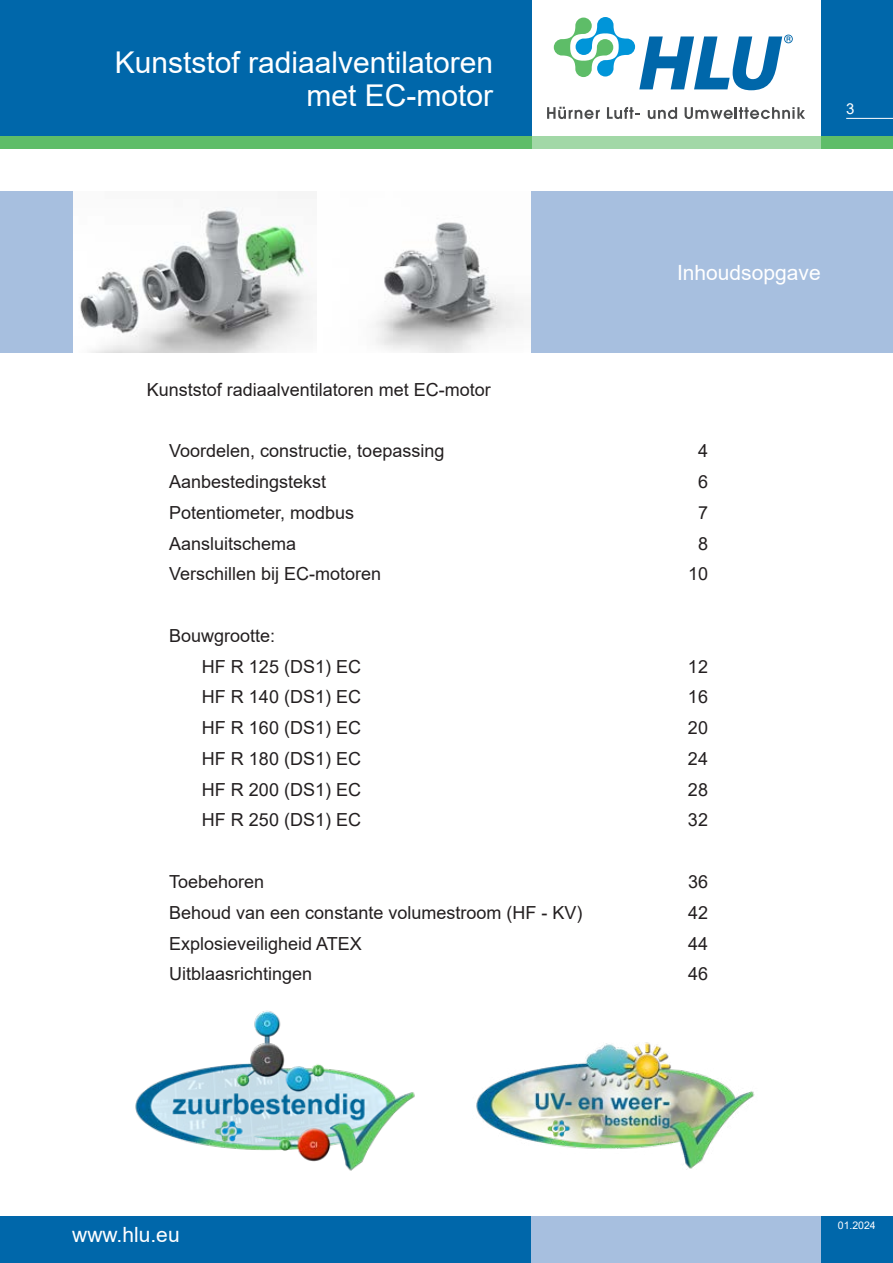
<style>
.page{position:relative;width:893px;height:1263px;background:#fff}
.page>*{position:absolute;margin:0;border:0;box-sizing:border-box;transform-origin:0 0}
.t1{font:30px/33px "Arial";color:#fff;text-align:right}
.t2{font:21px "Arial";color:#fff}
.Inhalt1{font:18px "Arial";color:#231f20}
.t3{font:15px "Arial";color:#fff}
.t4{font:10.5px "Arial";color:#fff}
</style>
<div class="page">
<div style="left:821px;top:0;width:72px;height:136px;background:#0067aa"></div>
<div style="left:0;top:0;width:531px;height:136px;background:#0067aa"></div>
<hr style="left:846px;top:118px;width:47px;height:1px;background:#fff">
<div style="left:821px;top:1216px;width:72px;height:47px;background:#0067aa"></div>
<div style="left:0;top:1216px;width:531px;height:47px;background:#0067aa"></div>
<div style="left:0;top:136px;width:531px;height:13px;background:#5ebd68"></div>
<div style="left:531px;top:136px;width:290px;height:13px;background:#a2d8a7"></div>
<div style="left:821px;top:136px;width:72px;height:13px;background:#5ebd68"></div>
<div style="left:531px;top:1216px;width:290px;height:47px;background:#a7bfdf"></div>
<img style="left:72px;top:191px;width:459px;height:162px">
<div style="left:0;top:191px;width:72px;height:162px;background:#a7bfdf"></div>
<div style="left:531px;top:191px;width:362px;height:162px;background:#a7bfdf"></div>
<svg style="left:547px;top:107px;width:53px;height:12px"></svg>
<svg style="left:607px;top:107px;width:33px;height:12px"></svg>
<svg style="left:648px;top:107px;width:29px;height:12px"></svg>
<svg style="left:685px;top:107px;width:120px;height:12px"></svg>
<svg style="left:554px;top:17px;width:239px;height:73px"></svg>
<img style="left:135px;top:1011px;width:280px;height:160px">
<img style="left:476px;top:1042px;width:279px;height:127px">
<p class="t1" style="left:115px;top:46px;width:380px">Kunststof radiaalventilatoren met EC-motor</p>
<p class="t3" style="left:846px;top:98px;width:10px">3</p>
<p class="Inhalt1" style="left:147px;top:377px;width:346px">Kunststof radiaalventilatoren met EC-motor</p>
<p class="t2" style="left:677px;top:258px;width:145px">Inhoudsopgave</p>
<p class="Inhalt1" style="left:169px;top:439px;width:277px">Voordelen, constructie, toepassing</p>
<p class="Inhalt1" style="left:698px;top:439px;width:12px">4</p>
<p class="Inhalt1" style="left:169px;top:469px;width:159px">Aanbestedingstekst</p>
<p class="Inhalt1" style="left:698px;top:469px;width:12px">6</p>
<p class="Inhalt1" style="left:169px;top:500px;width:187px">Potentiometer, modbus</p>
<p class="Inhalt1" style="left:698px;top:500px;width:12px">7</p>
<p class="Inhalt1" style="left:169px;top:531px;width:129px">Aansluitschema</p>
<p class="Inhalt1" style="left:698px;top:531px;width:12px">8</p>
<p class="Inhalt1" style="left:169px;top:562px;width:214px">Verschillen bij EC-motoren</p>
<p class="Inhalt1" style="left:688px;top:562px;width:22px">10</p>
<p class="Inhalt1" style="left:169px;top:623px;width:108px">Bouwgrootte:</p>
<p class="Inhalt1" style="left:202px;top:654px;width:161px">HF R 125 (DS1) EC</p>
<p class="Inhalt1" style="left:688px;top:654px;width:22px">12</p>
<p class="Inhalt1" style="left:202px;top:685px;width:161px">HF R 140 (DS1) EC</p>
<p class="Inhalt1" style="left:688px;top:685px;width:22px">16</p>
<p class="Inhalt1" style="left:202px;top:715px;width:161px">HF R 160 (DS1) EC</p>
<p class="Inhalt1" style="left:688px;top:715px;width:22px">20</p>
<p class="Inhalt1" style="left:202px;top:746px;width:161px">HF R 180 (DS1) EC</p>
<p class="Inhalt1" style="left:688px;top:746px;width:22px">24</p>
<p class="Inhalt1" style="left:202px;top:777px;width:161px">HF R 200 (DS1) EC</p>
<p class="Inhalt1" style="left:688px;top:777px;width:22px">28</p>
<p class="Inhalt1" style="left:202px;top:808px;width:161px">HF R 250 (DS1) EC</p>
<p class="Inhalt1" style="left:688px;top:808px;width:22px">32</p>
<p class="Inhalt1" style="left:169px;top:869px;width:97px">Toebehoren</p>
<p class="Inhalt1" style="left:688px;top:869px;width:22px">36</p>
<p class="Inhalt1" style="left:169px;top:900px;width:415px">Behoud van een constante volumestroom (HF - KV)</p>
<p class="Inhalt1" style="left:688px;top:900px;width:22px">42</p>
<p class="Inhalt1" style="left:169px;top:931px;width:194px">Explosieveiligheid ATEX</p>
<p class="Inhalt1" style="left:688px;top:931px;width:22px">44</p>
<p class="Inhalt1" style="left:169px;top:961px;width:145px">Uitblaasrichtingen</p>
<p class="Inhalt1" style="left:688px;top:961px;width:22px">46</p>
<p class="t2" style="left:72px;top:1220px;width:109px">www.hlu.eu</p>
<p class="t4" style="left:838px;top:1218px;width:39px">01.2024</p>
</div>
